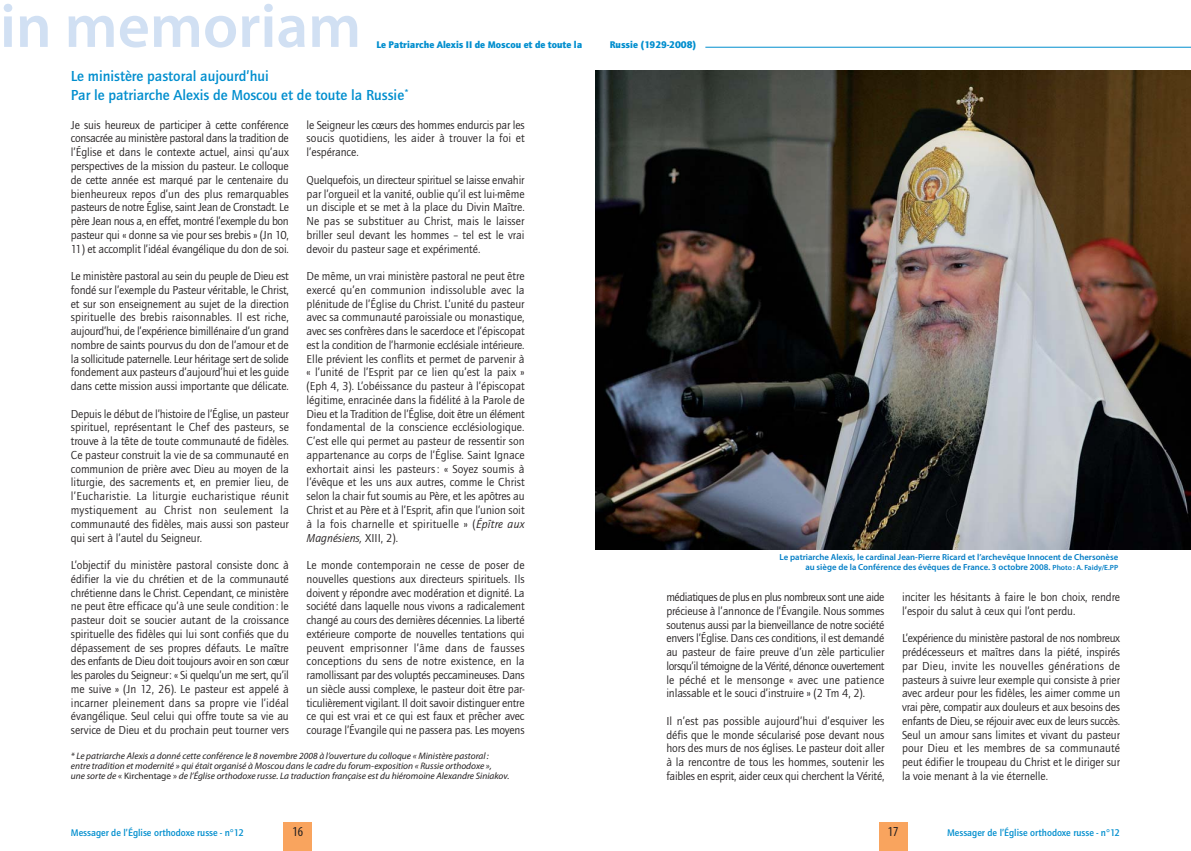
<style>
.page{position:relative;width:1191px;height:851px;background:#fff}
.page>*{position:absolute;margin:0;border:0;box-sizing:border-box;transform-origin:0 0}
.t1{font:600 62.5px "Myriad Pro";color:#d1e0f3}
.t2{font:700 15px/18.8px "Quay Itc T";color:#008ece}
.t3{font:condensed 13.75px "Myriad Pro";color:#231f20}
.t4{font:11.88px/13.8px "Quay Itc T";letter-spacing:-.005em;color:#231f20;text-align:justify}
.t5{font:700 10px "Quay Itc T";color:#008ece}
.t6{font:900 10px "Quay Itc T";color:#008ece}
.t7{font:italic 9.38px/10px "Myriad Pro";color:#231f20}
.t8{font:600 8.75px/10.5px "Myriad Pro";color:#007dc5;text-align:right}
.s1{font-style:italic}
.s2{font-style:normal}
.s3{font-size:7.5px}
</style>
<div class="page">
<img style="left:595px;top:71px;width:596px;height:478px">
<div style="left:879px;top:822px;width:28px;height:28px;background:#f9a45e"></div>
<div style="left:283px;top:822px;width:29px;height:28px;background:#f9a45e"></div>
<hr style="left:705px;top:47px;width:486px;height:1px;background:#008ece">
<h1 class="t1" style="left:0;top:3px;width:363px">in memoriam</h1>
<p class="t6" style="left:376px;top:41px;width:207px">Le Patriarche Alexis II de Moscou et de toute la</p>
<p class="t6" style="left:610px;top:41px;width:88px">Russie (1929-2008)</p>
<p class="t2" style="left:71px;top:68px;width:340px">Le ministère pastoral aujourd’hui<br>Par le patriarche Alexis de Moscou et de toute la Russie<sup>*</sup></p>
<p class="t4" style="left:71px;top:119px;width:219px">Je suis heureux de participer à cette conférence consacrée au ministère pastoral dans la tradition de l’Église et dans le contexte actuel, ainsi qu’aux perspectives de la mission du pasteur. Le colloque de cette année est marqué par le centenaire du bienheureux repos d’un des plus remarquables pasteurs de notre Église, saint Jean de Cronstadt. Le père Jean nous a, en effet, montré l’exemple du bon pasteur qui « donne sa vie pour ses brebis » (Jn 10,</p>
<p class="t4" style="left:71px;top:243px;width:219px">11) et accomplit l’idéal évangélique du don de soi.</p>
<p class="t4" style="left:71px;top:270px;width:219px">Le ministère pastoral au sein du peuple de Dieu est fondé sur l’exemple du Pasteur véritable, le Christ, et sur son enseignement au sujet de la direction spirituelle des brebis raisonnables. Il est riche, aujourd’hui, de l’expérience bimillénaire d’un grand nombre de saints pourvus du don de l’amour et de la sollicitude paternelle. Leur héritage sert de solide fondement aux pasteurs d’aujourd’hui et les guide dans cette mission aussi importante que délicate.</p>
<p class="t4" style="left:71px;top:408px;width:219px">Depuis le début de l’histoire de l’Église, un pasteur spirituel, représentant le Chef des pasteurs, se trouve à la tête de toute communauté de fidèles.<br>Ce pasteur construit la vie de sa communauté en communion de prière avec Dieu au moyen de la liturgie, des sacrements et, en premier lieu, de l’Eucharistie. La liturgie eucharistique réunit mystiquement au Christ non seulement la communauté des fidèles, mais aussi son pasteur qui sert à l’autel du Seigneur.</p>
<p class="t4" style="left:71px;top:559px;width:219px">L’objectif du ministère pastoral consiste donc à édifier la vie du chrétien et de la communauté chrétienne dans le Christ. Cependant, ce ministère ne peut être efficace qu’à une seule condition: le pasteur doit se soucier autant de la croissance spirituelle des fidèles qui lui sont confiés que du dépassement de ses propres défauts. Le maître des enfants de Dieu doit toujours avoir en son cœur les paroles du Seigneur: « Si quelqu’un me sert, qu’il me suive » (Jn 12, 26). Le pasteur est appelé à incarner pleinement dans sa propre vie l’idéal évangélique. Seul celui qui offre toute sa vie au service de Dieu et du prochain peut tourner vers</p>
<p class="t4" style="left:306px;top:119px;width:219px">le Seigneur les cœurs des hommes endurcis par les soucis quotidiens, les aider à trouver la foi et l’espérance.</p>
<p class="t4" style="left:306px;top:174px;width:219px">Quelquefois, un directeur spirituel se laisse envahir par l’orgueil et la vanité, oublie qu’il est lui-même un disciple et se met à la place du Divin Maître.<br>Ne pas se substituer au Christ, mais le laisser briller seul devant les hommes – tel est le vrai devoir du pasteur sage et expérimenté.</p>
<p class="t4" style="left:306px;top:270px;width:219px">De même, un vrai ministère pastoral ne peut être exercé qu’en communion indissoluble avec la plénitude de l’Église du Christ. L’unité du pasteur avec sa communauté paroissiale ou monastique, avec ses confrères dans le sacerdoce et l’épiscopat est la condition de l’harmonie ecclésiale intérieure.<br>Elle prévient les conflits et permet de parvenir à « l’unité de l’Esprit par ce lien qu’est la paix » (Eph 4, 3). L’obéissance du pasteur à l’épiscopat légitime, enracinée dans la fidélité à la Parole de Dieu et la Tradition de l’Église, doit être un élément fondamental de la conscience ecclésiologique.<br>C’est elle qui permet au pasteur de ressentir son appartenance au corps de l’Église. Saint Ignace exhortait ainsi les pasteurs : « Soyez soumis à l’évêque et les uns aux autres, comme le Christ selon la chair fut soumis au Père, et les apôtres au Christ et au Père et à l’Esprit, afin que l’union soit à la fois charnelle et spirituelle » (<span class="s1">Épître aux Magnésiens,</span> XIII, 2).</p>
<p class="t4" style="left:306px;top:559px;width:219px">Le monde contemporain ne cesse de poser de nouvelles questions aux directeurs spirituels. Ils doivent y répondre avec modération et dignité. La société dans laquelle nous vivons a radicalement changé au cours des dernières décennies. La liberté extérieure comporte de nouvelles tentations qui peuvent emprisonner l’âme dans de fausses conceptions du sens de notre existence, en la ramollissant par des voluptés peccamineuses. Dans un siècle aussi complexe, le pasteur doit être par&shy;ticulièrement vigilant. Il doit savoir distinguer entre ce qui est vrai et ce qui est faux et prêcher avec courage l’Évangile qui ne passera pas. Les moyens</p>
<p class="t7" style="left:71px;top:752px;width:440px">* Le patriarche Alexis a donné cette conférence le 8 novembre 2008 à l’ouverture du colloque « Ministère pastoral : entre tradition et modernité » qui était organisé à Moscou dans le cadre du forum-exposition « Russie orthodoxe »,<br>une sorte de <span class="s2">« Kirchentage »</span> de l’Église orthodoxe russe. La traduction française est du hiéromoine Alexandre Siniakov.</p>
<p class="t8" style="left:779px;top:552px;width:340px">Le patriarche Alexis, le cardinal Jean-Pierre Ricard et l’archevêque Innocent de Chersonèse au siège de la Conférence des évêques de France. 3 octobre 2008. <span class="s3">Photo : A. Faidy/E.PP</span></p>
<p class="t4" style="left:666px;top:591px;width:219px">médiatiques de plus en plus nombreux sont une aide précieuse à l’annonce de l’Évangile. Nous sommes soutenus aussi par la bienveillance de notre société envers l’Église. Dans ces conditions, il est demandé au pasteur de faire preuve d’un zèle particulier lorsqu’il témoigne de la Vérité, dénonce ouvertement le péché et le mensonge « avec une patience inlassable et le souci d’instruire » (2 Tm 4, 2).</p>
<p class="t4" style="left:666px;top:715px;width:219px">Il n’est pas possible aujourd’hui d’esquiver les défis que le monde sécularisé pose devant nous hors des murs de nos églises. Le pasteur doit aller à la rencontre de tous les hommes, soutenir les faibles en esprit, aider ceux qui cherchent la Vérité,</p>
<p class="t4" style="left:902px;top:591px;width:219px">inciter les hésitants à faire le bon choix, rendre l’espoir du salut à ceux qui l’ont perdu.</p>
<p class="t4" style="left:902px;top:632px;width:220px">L’expérience du ministère pastoral de nos nombreux prédécesseurs et maîtres dans la piété, inspirés par Dieu, invite les nouvelles générations de pasteurs à suivre leur exemple qui consiste à prier avec ardeur pour les fidèles, les aimer comme un vrai père, compatir aux douleurs et aux besoins des enfants de Dieu, se réjouir avec eux de leurs succès.<br>Seul un amour sans limites et vivant du pasteur pour Dieu et les membres de sa communauté peut édifier le troupeau du Christ et le diriger sur la voie menant à la vie éternelle.</p>
<p class="t5" style="left:71px;top:829px;width:174px">Messager de l’Église orthodoxe russe - n°12</p>
<p class="t3" style="left:292px;top:823px;width:12px">16</p>
<p class="t3" style="left:888px;top:823px;width:12px">17</p>
<p class="t5" style="left:947px;top:829px;width:174px">Messager de l’Église orthodoxe russe - n°12</p>
</div>
